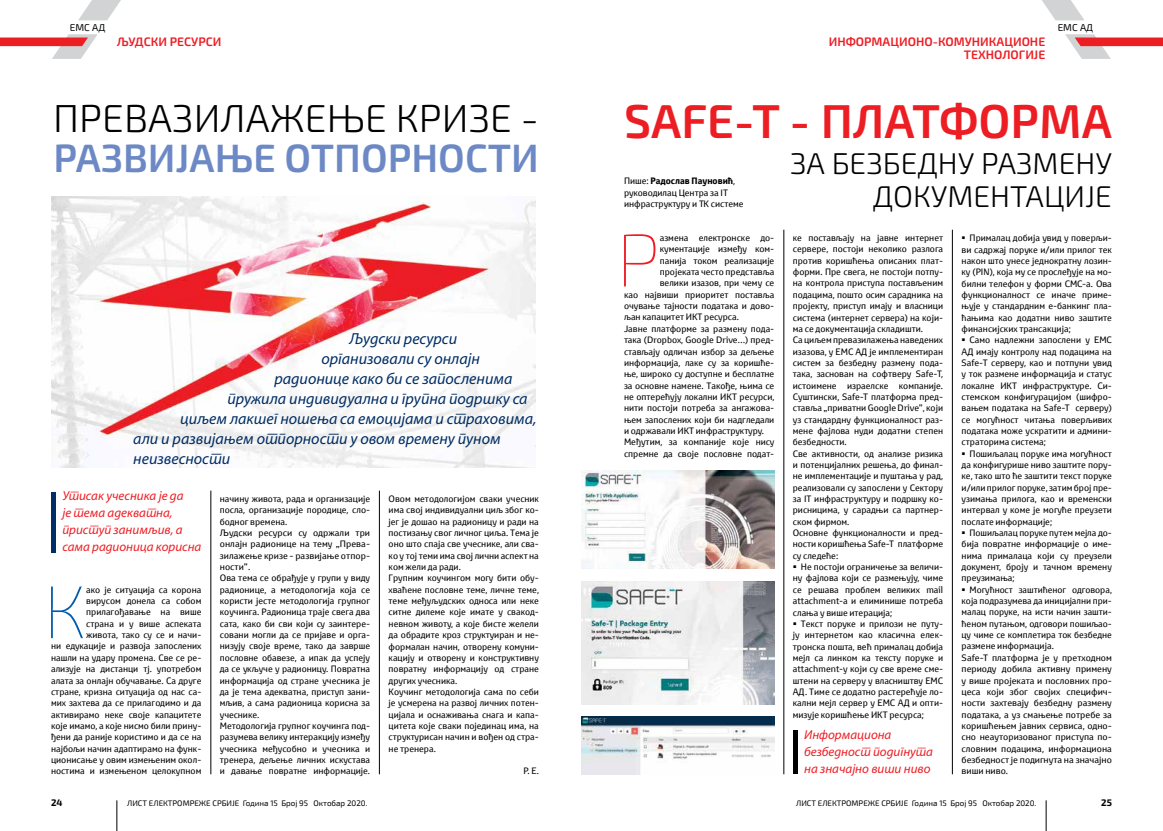
<style>
.page{position:relative;width:1163px;height:831px;background:#fff}
.page>*{position:absolute;margin:0;border:0;box-sizing:border-box;transform-origin:0 0}
.t1{font:100 74.7px "Exo 2.0";color:#ed1d24}
.t2{font:100 74.7px "Exo 2.0";color:#005baa}
.t3{font:600 47.5px "Exo 2.0";color:#ed1d24}
.t4{font:600 39.5px "Exo 2.0";color:#6d89c5}
.t5{font:300 39px "Exo 2.0";color:#000}
.t6{font:300 30px/33px "Exo 2.0";color:#000;text-align:right}
.t7{font:italic 16px "Myriad Pro";color:#002f67}
.t8{font:italic 13px/17px "Myriad Pro";color:#ed1d24}
.t9{font:600 12.3px/12.5px "Exo 2.0";color:#ed1d24;text-align:right}
.t10{font:10px "Exo 2.0";color:#000}
.t11{font:700 9.5px "Exo 2.0";color:#000}
.t12{font:9px/11.3px "Toyota Text";color:#000;text-align:justify}
.t13{font:8px "Exo 2.0";color:#000}
.s1{font-weight:700}
</style>
<div class="page">
<hr style="left:117px;top:800px;width:1px;height:31px;background:#000">
<hr style="left:1045px;top:800px;width:1px;height:31px;background:#000">
<svg style="left:0;top:0;width:121px;height:59px"></svg>
<svg style="left:1042px;top:0;width:120px;height:59px"></svg>
<hr style="left:952px;top:230px;width:1px;height:544px;background:#000">
<hr style="left:783px;top:230px;width:1px;height:544px;background:#000">
<hr style="left:379px;top:490px;width:1px;height:284px;background:#000">
<hr style="left:210px;top:490px;width:1px;height:284px;background:#000">
<div style="left:51px;top:492px;width:5px;height:60px;background:#002f67"></div>
<div style="left:792px;top:730px;width:5px;height:44px;background:#000"></div>
<img style="left:581px;top:470px;width:193px;height:99px">
<img style="left:581px;top:581px;width:193px;height:124px">
<img style="left:581px;top:716px;width:193px;height:58px">
<img style="left:51px;top:196px;width:484px;height:272px">
<p class="t10" style="left:70px;top:21px;width:37px">ЕМС АД</p>
<p class="t10" style="left:1057px;top:21px;width:37px">ЕМС АД</p>
<h3 class="t9" style="left:117px;top:36px;width:106px">ЉУДСКИ РЕСУРСИ</h3>
<h3 class="t5" style="left:53px;top:96px;width:487px">ПРЕВАЗИЛАЖЕЊЕ КРИЗЕ -</h3>
<h3 class="t4" style="left:53px;top:135px;width:487px">РАЗВИЈАЊЕ ОТПОРНОСТИ</h3>
<h3 class="t7" style="left:349px;top:330px;width:109px">Људски ресурси</h3>
<h3 class="t7" style="left:321px;top:350px;width:160px">организовали су онлајн</h3>
<h3 class="t7" style="left:274px;top:370px;width:239px">радионице како би се запосленима</h3>
<h3 class="t7" style="left:227px;top:390px;width:302px">пружила индивидуална и групна подршку са</h3>
<h3 class="t7" style="left:180px;top:410px;width:357px">циљем лакшег ношења са емоцијама и страховима,</h3>
<h3 class="t7" style="left:133px;top:430px;width:369px">али и развијањем отпорности у овом времену пуном</h3>
<h3 class="t7" style="left:133px;top:450px;width:98px">неизвесности</h3>
<h3 class="t8" style="left:62px;top:488px;width:140px">Утисак учесника је да<br>је тема адекватна, приступ занимљив, а сама радионица корисна</h3>
<h1 class="t2" style="left:43px;top:569px;width:44px">К</h1>
<p class="t12" style="left:51px;top:583px;width:152px;text-align:right">ако је ситуација са корона вирусом донела са собом прилагођавање на више<br>страна и у више аспеката<br>живота, тако су се и начи-<br>ни едукације и развоја запослених нашли на удару промена. Све се ре&shy;ализује на дистанци тј. употребом алата за онлајн обучавање. Са друге стране, кризна ситуација од нас са&shy;мих захтева да се прилагодимо и да активирамо неке своје капацитете које имамо, а које нисмо били прину&shy;ђени да раније користимо и да се на најбољи начин адаптирамо на функ&shy;ционисање у овим измењеним окол&shy;ностима и измењеном целокупном</p>
<p class="t12" style="left:220px;top:493px;width:152px;text-align:left">начину живота, рада и организације посла, организације породице, сло&shy;бодног времена.<br>Људски ресурси су одржали три онлајн радионице на тему „Прева&shy;зилажење кризе - развијање отпор&shy;ности”.<br>Ова тема се обрађује у групи у виду радионице, а методологија која се користи јесте методологија групног коучинга. Радионица траје свега два сата, како би сви који су заинтере&shy;совани могли да се пријаве и орга&shy;низују своје време, тако да заврше пословне обавезе, а ипак да успеју да се укључе у радионицу. Повратна информација од стране учесника је да је тема адекватна, приступ зани&shy;мљив, а сама радионица корисна за учеснике.<br>Методологија групног коучинга под&shy;разумева велику интеракцију између учесника међусобно и учесника и тренера, дељење личних искустава и давање повратне информације.</p>
<p class="t12" style="left:388px;top:493px;width:152px;text-align:left">Овом методологијом сваки учесник има свој индивидуални циљ због ко&shy;јег је дошао на радионицу и ради на постизању свог личног циља. Тема је оно што спаја све учеснике, али сва&shy;ко у тој теми има свој лични аспект на ком жели да ради.<br>Групним коучингом могу бити обу&shy;хваћене пословне теме, личне теме, теме међуљудских односа или неке ситне дилеме које имате у свакод&shy;невном животу, а које бисте желели да обрадите кроз структуиран и не&shy;формалан начин, отворену комуни&shy;кацију и отворену и конструктивну повратну информацију од стране других учесника.<br>Коучинг методологија сама по себи је усмерена на развој личних потен&shy;цијала и оснаживања снага и капа&shy;цитета које сваки појединац има, на структурисан начин и вођен од стра&shy;не тренера.</p>
<p class="t12" style="left:523px;top:765px;width:17px">Р. Е.</p>
<h3 class="t9" style="left:828px;top:36px;width:218px">ИНФОРМАЦИОНО-КОМУНИКАЦИОНЕ<br>ТЕХНОЛОГИЈЕ</h3>
<h2 class="t3" style="left:624px;top:93px;width:489px">SAFE-T - ПЛАТФОРМА</h2>
<h3 class="t6" style="left:789px;top:148px;width:323px">ЗА БЕЗБЕДНУ РАЗМЕНУ<br>ДОКУМЕНТАЦИЈЕ</h3>
<p class="t12" style="left:624px;top:175px;width:121px;text-align:left">Пише: <span class="s1">Радослав Пауновић</span>, руководилац Центра за IT инфраструктуру и ТК системе</p>
<h1 class="t1" style="left:616px;top:218px;width:45px">Р</h1>
<p class="t12" style="left:659px;top:232px;width:116px">азмена електронске до-</p>
<p class="t12" style="left:659px;top:243px;width:116px">кументације између ком-</p>
<p class="t12" style="left:659px;top:255px;width:116px">панија током реализације</p>
<p class="t12" style="left:659px;top:266px;width:116px">пројеката често представља</p>
<p class="t12" style="left:659px;top:277px;width:116px">велики изазов, при чему се</p>
<p class="t12" style="left:624px;top:289px;width:152px">као највиши приоритет поставља</p>
<p class="t12" style="left:624px;top:300px;width:152px">очување тајности података и дово-</p>
<p class="t12" style="left:624px;top:311px;width:116px">љан капацитет ИКТ ресурса.</p>
<p class="t12" style="left:624px;top:323px;width:152px">Јавне платформе за размену пода-</p>
<p class="t12" style="left:624px;top:334px;width:152px">така (Dropbox, Google Drive…) пред-</p>
<p class="t12" style="left:624px;top:345px;width:152px">стављају одличан избор за дељење</p>
<p class="t12" style="left:624px;top:357px;width:152px">информација, лаке су за коришће-</p>
<p class="t12" style="left:624px;top:368px;width:152px">ње, широко су доступне и бесплатне</p>
<p class="t12" style="left:624px;top:379px;width:152px">за основне намене. Такође, њима се</p>
<p class="t12" style="left:624px;top:391px;width:152px">не оптерећују локални ИКТ ресурси,</p>
<p class="t12" style="left:624px;top:402px;width:152px">нити постоји потреба за ангажова-</p>
<p class="t12" style="left:624px;top:413px;width:152px">њем запослених који би надгледали</p>
<p class="t12" style="left:624px;top:425px;width:142px">и одржавали ИКТ инфраструктуру.</p>
<p class="t12" style="left:624px;top:436px;width:152px">Међутим, за компаније које нису</p>
<p class="t12" style="left:624px;top:447px;width:152px">спремне да своје пословне подат-</p>
<p class="t12" style="left:792px;top:232px;width:152px;text-align:left">ке постављају на јавне интернет сервере, постоји неколико разлога против коришћења описаних плат&shy;форми. Пре свега, не постоји потпу&shy;на контрола приступа постављеним подацима, пошто осим сарадника на пројекту, приступ имају и власници система (интернет сервера) на који&shy;ма се документација складишти.<br>Са циљем превазилажења наведених изазова, у ЕМС АД је имплементиран систем за безбедну размену пода&shy;така, заснован на софтверу Safe-T, истоимене израелске компаније.<br>Суштински, Safe-T платформа пред&shy;ставља „приватни Google Drive”, који уз стандардну функционалност раз&shy;мене фајлова нуди додатни степен безбедности.<br>Све активности, од анализе ризика и потенцијалних решења, до финал&shy;не имплементације и пуштања у рад, реализовали су запослени у Сектору за IT инфраструктуру и подршку ко&shy;рисницима, у сарадњи са партнер&shy;ском фирмом.<br>Основне функционалности и пред&shy;ности коришћења Safe-T платформе су следеће:</p>
<p class="t12" style="left:792px;top:561px;width:152px">▪ Не постоји ограничење за величи&shy;ну фајлова који се размењују, чиме се решава проблем великих mail attachment-а и елиминише потреба слања у више итерација;</p>
<p class="t12" style="left:792px;top:618px;width:152px">▪ Текст поруке и прилози не путу&shy;ју интернетом као класична елек&shy;тронска пошта, већ прималац добија мејл са линком ка тексту поруке и attachment-у који су све време сме&shy;штени на серверу у власништву ЕМС АД. Тиме се додатно растерећује ло&shy;кални мејл сервер у ЕМС АД и опти&shy;мизује коришћење ИКТ ресурса;</p>
<h3 class="t8" style="left:804px;top:726px;width:130px">Информациона безбедност подигнута на значајно виши ниво</h3>
<p class="t12" style="left:961px;top:232px;width:152px">▪ Прималац добија увид у поверљи&shy;ви садржај поруке и/или прилог тек након што унесе једнократну лозин&shy;ку (PIN), која му се прослеђује на мо&shy;билни телефон у форми СМС-а. Ова функционалност се иначе приме&shy;њује у стандардним е-банкинг пла&shy;ћањима као додатни ниво заштите финансијских трансакција;</p>
<p class="t12" style="left:961px;top:334px;width:152px">▪ Само надлежни запослени у ЕМС АД имају контролу над подацима на Safe-T серверу, као и потпуни увид у ток размене информација и статус локалне ИКТ инфраструктуре. Си&shy;стемском конфигурацијом (шифро&shy;вањем података на Safe-T серверу) се могућност читања поверљивих података може ускратити и админи&shy;страторима система;</p>
<p class="t12" style="left:961px;top:447px;width:152px">▪ Пошиљалац поруке има могућност да конфигурише ниво заштите пору&shy;ке, тако што ће заштити текст поруке и/или прилог поруке, затим број пре&shy;узимања прилога, као и временски интервал у коме је могуће преузети послате информације;</p>
<p class="t12" style="left:961px;top:527px;width:152px">▪ Пошиљалац поруке путем мејла до&shy;бија повратне информације о име&shy;нима прималаца који су преузели документ, броју и тачном времену преузимања;</p>
<p class="t12" style="left:961px;top:583px;width:152px;text-align:left">▪ Могућност заштићеног одговора, која подразумева да иницијални при&shy;малац поруке, на исти начин зашти&shy;ћеном путањом, одговори пошиљао&shy;цу чиме се комплетира ток безбедне размене информација.<br>Safe-T платформа је у претходном периоду добила активну примену у више пројеката и пословних про&shy;цеса који због својих специфич&shy;ности захтевају безбедну размену података, а уз смањење потребе за коришћењем јавних сервиса, одно&shy;сно неауторизованог приступа по&shy;словним подацима, информациона безбедност је подигнута на значајно виши ниво.</p>
<p class="t11" style="left:51px;top:797px;width:13px">24</p>
<p class="t13" style="left:127px;top:798px;width:242px">ЛИСТ ЕЛЕКТРОМРЕЖЕ СРБИЈЕ Година 15 Број 95 Октобар 2020.</p>
<p class="t13" style="left:796px;top:798px;width:242px">ЛИСТ ЕЛЕКТРОМРЕЖЕ СРБИЈЕ Година 15 Број 95 Октобар 2020.</p>
<p class="t11" style="left:1100px;top:797px;width:12px">25</p>
</div>
